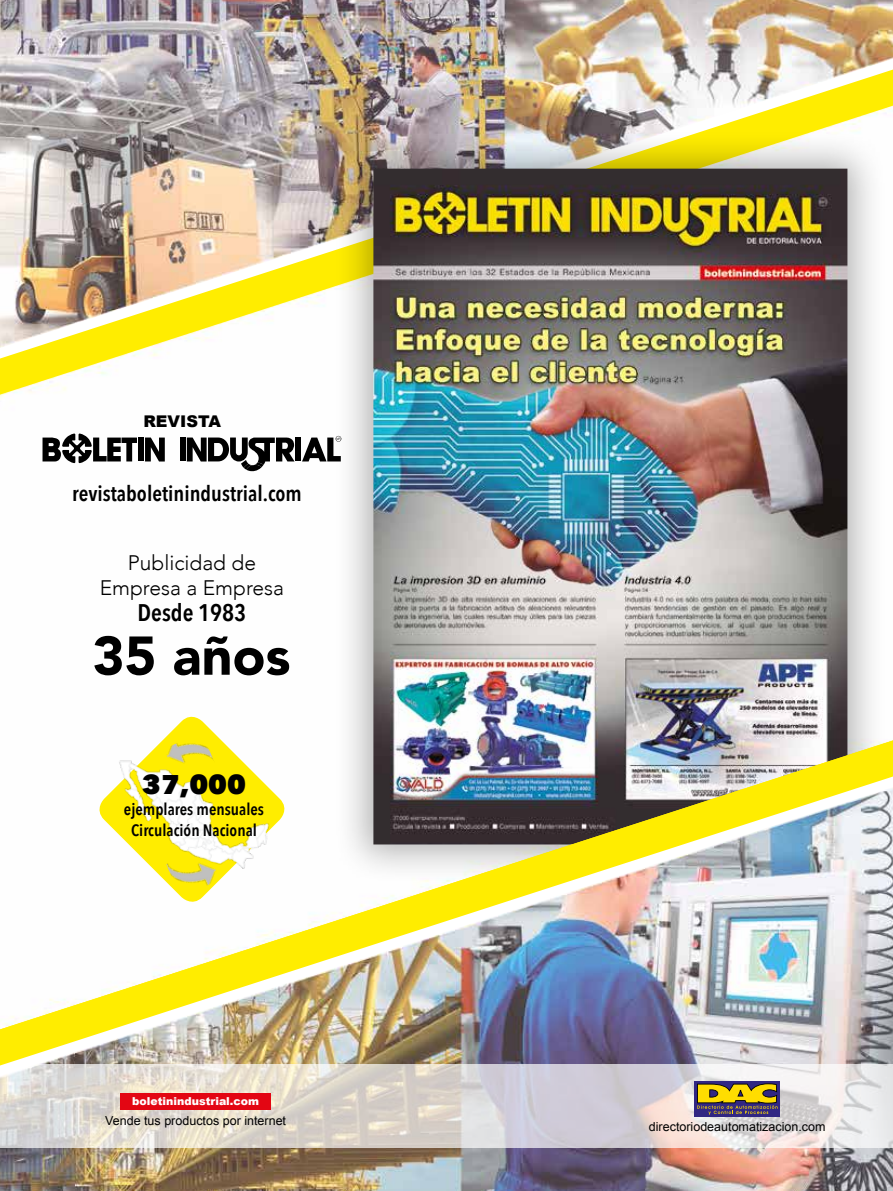
<style>
.page{position:relative;width:893px;height:1191px;background:#fff}
.page>*{position:absolute;margin:0;border:0;box-sizing:border-box;transform-origin:0 0}
.t1{font:900 54px "Avenir";color:#000}
.t2{font:800 27px "Avenir Next";color:#000}
.t3{font:600 24px "Avenir Next Condensed";color:#000}
.t4{font:600 21.45px "Avenir Next Condensed";color:#000}
.t5{font:300 21px/25.5px "Avenir";color:#000;text-align:center}
.t6{font:600 16.5px/21px "Avenir Next Condensed";color:#000;text-align:center}
.t7{font:900 16.05px "Arial";color:#000}
.t8{font:12.45px "Arial";color:#000}
.t9{font:900 10.95px "Arial";color:#fff}
</style>
<div class="page">
<img style="left:0;top:0;width:893px;height:1191px">
<img style="left:0;top:59px;width:893px;height:11px">
<img style="left:0;top:70px;width:893px;height:324px">
<div style="left:334px;top:129px;width:553px;height:755px;background:#000;opacity:.3"></div>
<img style="left:373px;top:169px;width:474px;height:571px">
<svg style="left:0;top:1076px;width:893px;height:71px"></svg>
<div style="left:695px;top:1081px;width:85px;height:35px;background:#312783"></div>
<svg style="left:697px;top:1083px;width:81px;height:31px"></svg>
<div style="left:120px;top:1093px;width:151px;height:16px;background:#e30613"></div>
<svg style="left:94px;top:711px;width:196px;height:29px"></svg>
<img style="left:164px;top:732px;width:50px;height:8px">
<div style="left:138px;top:437px;width:6px;height:24px;background:#000"></div>
<svg style="left:145px;top:437px;width:20px;height:24px"></svg>
<div style="left:180px;top:437px;width:5px;height:24px;background:#000"></div>
<div style="left:295px;top:437px;width:6px;height:24px;background:#000"></div>
<svg style="left:43px;top:433px;width:94px;height:30px"></svg>
<svg style="left:302px;top:436px;width:39px;height:25px"></svg>
<svg style="left:187px;top:437px;width:108px;height:34px"></svg>
<svg style="left:0;top:1065px;width:893px;height:11px"></svg>
<img style="left:0;top:740px;width:893px;height:325px">
<p class="t7" style="left:143px;top:409px;width:79px">REVISTA</p>
<h3 class="t4" style="left:72px;top:475px;width:231px">revistaboletinindustrial.com</h3>
<h3 class="t5" style="left:100px;top:550px;width:186px">Publicidad de<br>Empresa a Empresa</h3>
<h3 class="t3" style="left:138px;top:591px;width:110px">Desde 1983</h3>
<h1 class="t1" style="left:93px;top:609px;width:199px">35 años</h1>
<h2 class="t2" style="left:142px;top:767px;width:106px">37,000</h2>
<h3 class="t6" style="left:124px;top:798px;width:142px">ejemplares mensuales<br>Circulación Nacional</h3>
<p class="t9" style="left:132px;top:1093px;width:128px">boletinindustrial.com</p>
<p class="t8" style="left:105px;top:1112px;width:182px">Vende tus productos por internet</p>
<p class="t8" style="left:649px;top:1118px;width:178px">directoriodeautomatizacion.com</p>
</div>
